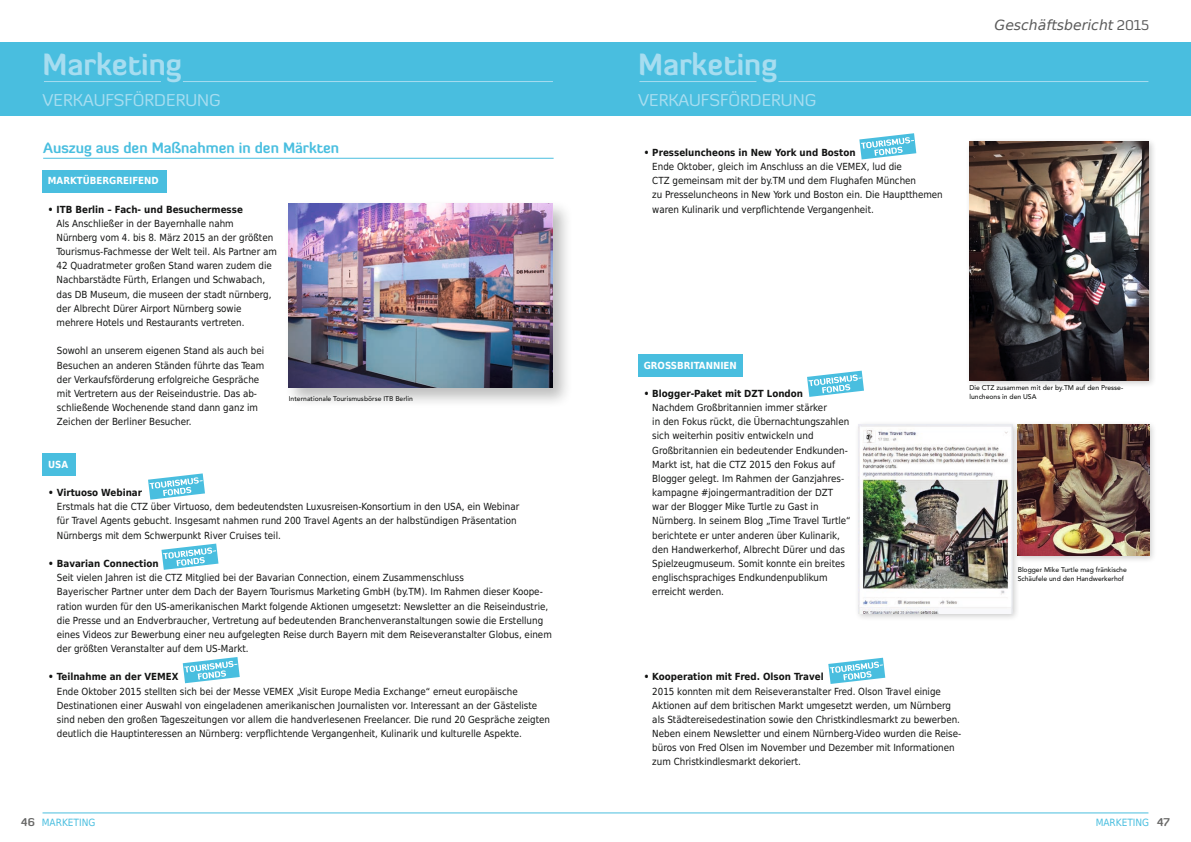
<style>
.page{position:relative;width:1191px;height:842px;background:#fff}
.page>*{position:absolute;margin:0;border:0;box-sizing:border-box;transform-origin:0 0}
.t1{font:700 30px "Diavlo";color:#a7ddf0}
.t2{font:17px "Diavlo";color:#a7ddf0}
.t3{font:700 14.7px "Diavlo";color:#49bedf}
.t4{font:italic 14px "DejaVu Sans";color:#5a5a5a}
.t5{font:10px "DejaVu Sans Condensed";color:#49bedf}
.t6{font:9.8px/14.2px "DejaVu Sans Condensed";color:#131413}
.t7{font:700 9.8px "DejaVu Sans Condensed";color:#131413}
.t8{font:700 9.8px "DejaVu Sans Condensed";color:#fff}
.t9{font:500 6.9px/9px "Avenir";color:#131413}
.s1{font-family:"Diavlo";font-style:normal}
.s2{font-family:"Diavlo";font-weight:700;font-size:11px;color:#686867}
</style>
<div class="page">
<div style="left:854px;top:421px;width:166px;height:200px;background:#131413;opacity:.22"></div>
<img style="left:858px;top:425px;width:154px;height:188px">
<hr style="left:43px;top:812px;width:1105px;height:1px;background:#49bedf">
<div style="left:0;top:43px;width:1191px;height:73px;background:#49bedf"></div>
<hr style="left:639px;top:81px;width:117px;height:1px;background:#a7ddf0">
<hr style="left:44px;top:81px;width:117px;height:1px;background:#a7ddf0">
<hr style="left:778px;top:81px;width:370px;height:1px;background:#a7ddf0">
<hr style="left:183px;top:81px;width:370px;height:1px;background:#a7ddf0">
<div style="left:43px;top:170px;width:124px;height:22px;background:#49bedf"></div>
<div style="left:43px;top:454px;width:33px;height:22px;background:#49bedf"></div>
<hr style="left:43px;top:158px;width:510px;height:1px;background:#49bedf">
<div style="left:284px;top:199px;width:289px;height:209px;background:#131413;opacity:.28"></div>
<img style="left:289px;top:203px;width:264px;height:185px">
<svg style="left:148px;top:473px;width:57px;height:27px"></svg>
<svg style="left:161px;top:544px;width:57px;height:26px"></svg>
<svg style="left:183px;top:657px;width:57px;height:26px"></svg>
<svg style="left:859px;top:133px;width:57px;height:26px"></svg>
<div style="left:965px;top:138px;width:191px;height:251px;background:#131413;opacity:.22"></div>
<img style="left:969px;top:142px;width:179px;height:239px">
<div style="left:639px;top:354px;width:104px;height:22px;background:#49bedf"></div>
<svg style="left:807px;top:371px;width:57px;height:26px"></svg>
<svg style="left:828px;top:658px;width:57px;height:26px"></svg>
<div style="left:1013px;top:421px;width:144px;height:143px;background:#131413;opacity:.22"></div>
<img style="left:1017px;top:425px;width:132px;height:131px">
<h3 class="t4" style="left:994px;top:15px;width:156px">Geschäftsbericht <span class="s1">2015</span></h3>
<h1 class="t1" style="left:43px;top:45px;width:141px">Marketing</h1>
<h1 class="t1" style="left:638px;top:45px;width:141px">Marketing</h1>
<h2 class="t2" style="left:43px;top:89px;width:180px">VERKAUFSFÖRDERUNG</h2>
<h2 class="t2" style="left:638px;top:89px;width:180px">VERKAUFSFÖRDERUNG</h2>
<h3 class="t3" style="left:43px;top:138px;width:297px">Auszug aus den Maßnahmen in den Märkten</h3>
<p class="t8" style="left:48px;top:173px;width:112px">MARKTÜBERGREIFEND</p>
<p class="t7" style="left:48px;top:201px;width:196px">• ITB Berlin – Fach- und Besuchermesse</p>
<p class="t6" style="left:57px;top:216px;width:222px">Als Anschließer in der Bayernhalle nahm Nürnberg vom 4. bis 8. März 2015 an der größten Tourismus-Fachmesse der Welt teil. Als Partner am 42 Quadratmeter großen Stand waren zudem die Nachbarstädte Fürth, Erlangen und Schwabach, das DB Museum, die museen der stadt nürnberg, der Albrecht Dürer Airport Nürnberg sowie mehrere Hotels und Restaurants vertreten.</p>
<p class="t6" style="left:57px;top:343px;width:209px">Sowohl an unserem eigenen Stand als auch bei Besuchen an anderen Ständen führte das Team der Verkaufsförderung erfolgreiche Gespräche mit Vertretern aus der Reiseindustrie. Das ab&shy;schließende Wochenende stand dann ganz im Zeichen der Berliner Besucher.</p>
<p class="t7" style="left:643px;top:144px;width:213px">• Presseluncheons in New York und Boston</p>
<p class="t6" style="left:652px;top:159px;width:292px">Ende Oktober, gleich im Anschluss an die VEMEX, lud die<br>CTZ gemeinsam mit der by.TM und dem Flughafen München<br>zu Presseluncheons in New York und Boston ein. Die Hauptthemen waren Kulinarik und verpflichtende Vergangenheit.</p>
<p class="t8" style="left:643px;top:357px;width:95px">GROSSBRITANNIEN</p>
<p class="t7" style="left:643px;top:385px;width:161px">• Blogger-Paket mit DZT London</p>
<p class="t6" style="left:652px;top:400px;width:200px">Nachdem Großbritannien immer stärker<br>in den Fokus rückt, die Übernachtungszahlen sich weiterhin positiv entwickeln und Großbritannien ein bedeutender Endkunden-Markt ist, hat die CTZ 2015 den Fokus auf Blogger gelegt. Im Rahmen der Ganzjahres&shy;kampagne #joingermantradition der DZT war der Blogger Mike Turtle zu Gast in Nürnberg. In seinem Blog „Time Travel Turtle“ berichtete er unter anderen über Kulinarik, den Handwerkerhof, Albrecht Dürer und das Spielzeugmuseum. Somit konnte ein breites englischsprachiges Endkundenpublikum erreicht werden.</p>
<p class="t9" style="left:289px;top:394px;width:126px">Internationale Tourismusbörse ITB Berlin</p>
<p class="t9" style="left:969px;top:383px;width:155px">Die CTZ zusammen mit der by.TM auf den Presse&shy;luncheons in den USA</p>
<p class="t8" style="left:48px;top:456px;width:22px">USA</p>
<p class="t7" style="left:48px;top:485px;width:95px">• Virtuoso Webinar</p>
<p class="t6" style="left:57px;top:499px;width:464px">Erstmals hat die CTZ über Virtuoso, dem bedeutendsten Luxusreisen-Konsortium in den USA, ein Webinar für Travel Agents gebucht. Insgesamt nahmen rund 200 Travel Agents an der halbstündigen Präsentation<br>Nürnbergs mit dem Schwerpunkt River Cruises teil.</p>
<p class="t7" style="left:48px;top:555px;width:112px">• Bavarian Connection</p>
<p class="t6" style="left:57px;top:570px;width:496px">Seit vielen Jahren ist die CTZ Mitglied bei der Bavarian Connection, einem Zusammenschluss<br>Bayerischer Partner unter dem Dach der Bayern Tourismus Marketing GmbH (by.TM). Im Rahmen dieser Koope&shy;ration wurden für den US-amerikanischen Markt folgende Aktionen umgesetzt: Newsletter an die Reiseindustrie, die Presse und an Endverbraucher, Vertretung auf bedeutenden Branchenveranstaltungen sowie die Erstellung eines Videos zur Bewerbung einer neu aufgelegten Reise durch Bayern mit dem Reiseveranstalter Globus, einem der größten Veranstalter auf dem US-Markt.</p>
<p class="t7" style="left:48px;top:669px;width:132px">• Teilnahme an der VEMEX</p>
<p class="t6" style="left:57px;top:683px;width:495px">Ende Oktober 2015 stellten sich bei der Messe VEMEX „Visit Europe Media Exchange“ erneut europäische Destinationen einer Auswahl von eingeladenen amerikanischen Journalisten vor. Interessant an der Gästeliste sind neben den großen Tageszeitungen vor allem die handverlesenen Freelancer. Die rund 20 Gespräche zeigten deutlich die Hauptinteressen an Nürnberg: verpflichtende Vergangenheit, Kulinarik und kulturelle Aspekte.</p>
<p class="t9" style="left:1017px;top:565px;width:111px">Blogger Mike Turtle mag fränkische<br>Schäufele und den Handwerkerhof</p>
<p class="t7" style="left:643px;top:669px;width:181px">• Kooperation mit Fred. Olson Travel</p>
<p class="t6" style="left:652px;top:683px;width:310px">2015 konnten mit dem Reiseveranstalter Fred. Olson Travel einige Aktionen auf dem britischen Markt umgesetzt werden, um Nürnberg als Städtereisedestination sowie den Christkindlesmarkt zu bewerben.<br>Neben einem Newsletter und einem Nürnberg-Video wurden die Reise&shy;büros von Fred Olsen im November und Dezember mit Informationen zum Christkindlesmarkt dekoriert.</p>
<p class="t5" style="left:21px;top:815px;width:76px"><span class="s2">46</span> MARKETING</p>
<p class="t5" style="left:1095px;top:815px;width:76px">MARKETING <span class="s2">47</span></p>
</div>
